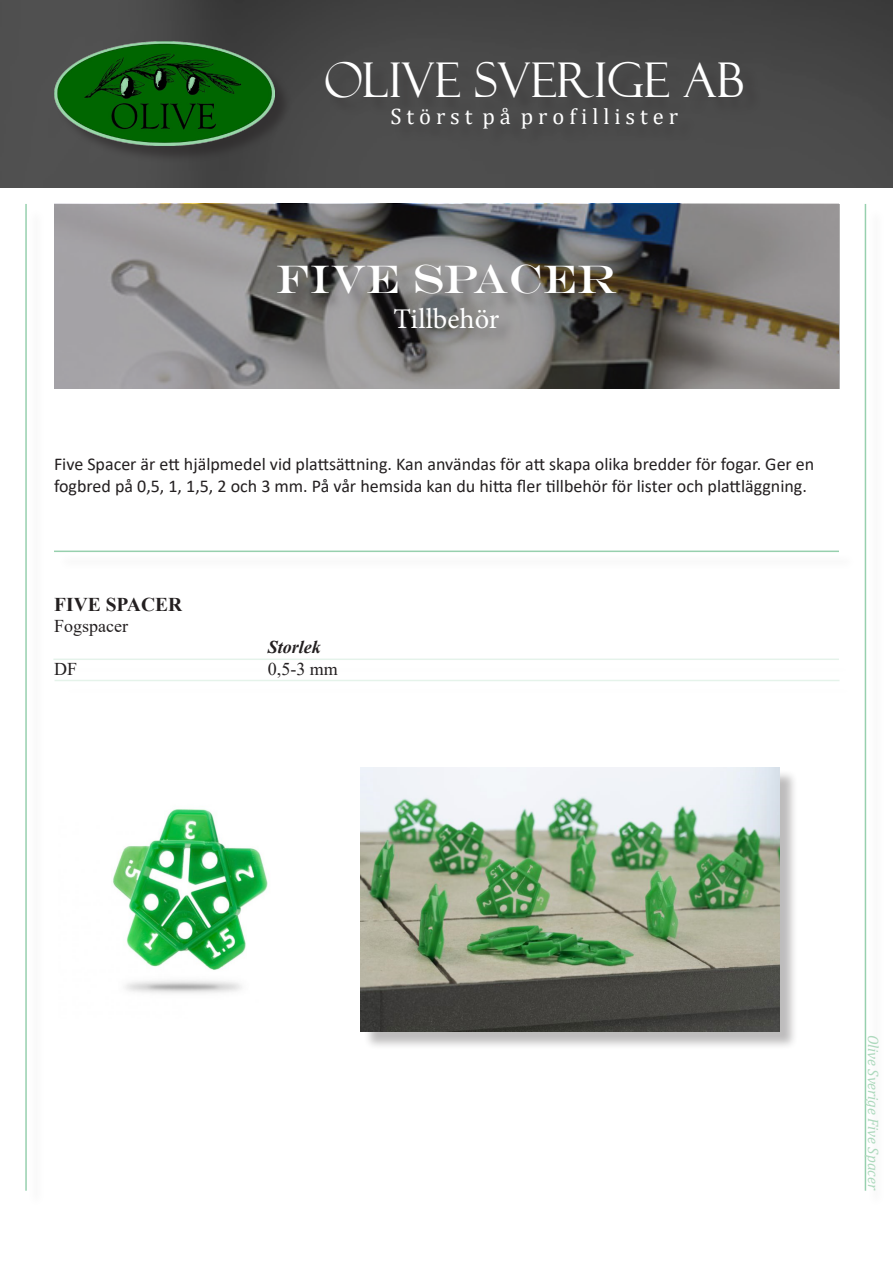
<style>
.page{position:relative;width:893px;height:1263px;background:#fff}
.page>*{position:absolute;margin:0;border:0;box-sizing:border-box;transform-origin:0 0}
.t1{font:48px "Felix Titling";color:#fff}
.t2{font:40.5px "Engravers";color:#fff}
.t3{font:28.5px "Minion Pro";letter-spacing:-.005em;color:#fff}
.t4{font:22.5px "Cambria";color:#fff}
.t5{font:700 19.5px "Times New Roman";color:#231f20}
.t6{font:18px/21.6px "Calibri";color:#231f20}
.t7{font:18px "Times New Roman";color:#231f20}
.t8{font:italic 700 18px "Times New Roman";color:#231f20}
.t9{font:italic 15px "Cambria";color:#add9bd}
</style>
<div class="page">
<img style="left:0;top:0;width:893px;height:187px">
<div style="left:328px;top:64px;width:433px;height:83px;background:#4a4a4a"></div>
<div style="left:56px;top:44px;width:237px;height:120px;background:#231f20;opacity:.5"></div>
<img style="left:54px;top:42px;width:220px;height:103px">
<svg style="left:54px;top:204px;width:785px;height:185px;background:#7e7c7b"></svg>
<div style="left:281px;top:267px;width:353px;height:79px;background:#231f20;opacity:.3"></div>
<div style="left:363px;top:770px;width:436px;height:280px;background:#231f20;opacity:.3"></div>
<img style="left:361px;top:767px;width:419px;height:264px">
<img style="left:113px;top:809px;width:155px;height:184px">
<hr style="left:54px;top:551px;width:785px;height:1px;background:#97d0ae">
<hr style="left:865px;top:204px;width:1px;height:987px;background:#97d0ae">
<hr style="left:25px;top:204px;width:2px;height:987px;background:#97d0ae">
<hr style="left:55px;top:680px;width:784px;height:1px;background:#97d0ae">
<hr style="left:53px;top:658px;width:786px;height:2px;background:#97d0ae">
<p class="t1" style="left:324px;top:53px;width:422px">OLIVE SVERIGE AB</p>
<p class="t4" style="left:390px;top:103px;width:289px">S t ö r s t p å p r o f i l l i s t e r</p>
<p class="t2" style="left:276px;top:255px;width:343px">FIVE SPACER</p>
<p class="t3" style="left:393px;top:299px;width:107px">Tillbehör</p>
<p class="t6" style="left:54px;top:453px;width:762px">Five Spacer är ett hjälpmedel vid plattsättning. Kan användas för att skapa olika bredder för fogar. Ger en fogbred på 0,5, 1, 1,5, 2 och 3 mm. På vår hemsida kan du hitta fler tillbehör för lister och plattläggning.</p>
<p class="t5" style="left:54px;top:590px;width:130px">FIVE SPACER</p>
<p class="t7" style="left:54px;top:613px;width:75px">Fogspacer</p>
<p class="t7" style="left:54px;top:657px;width:25px">DF</p>
<p class="t8" style="left:268px;top:634px;width:55px">Storlek</p>
<p class="t7" style="left:268px;top:656px;width:72px">0,5-3 mm</p>
<p class="t9" style="left:884px;top:1035px;width:157px;rotate:90deg">Olive Sverige Five Spacer</p>
</div>
